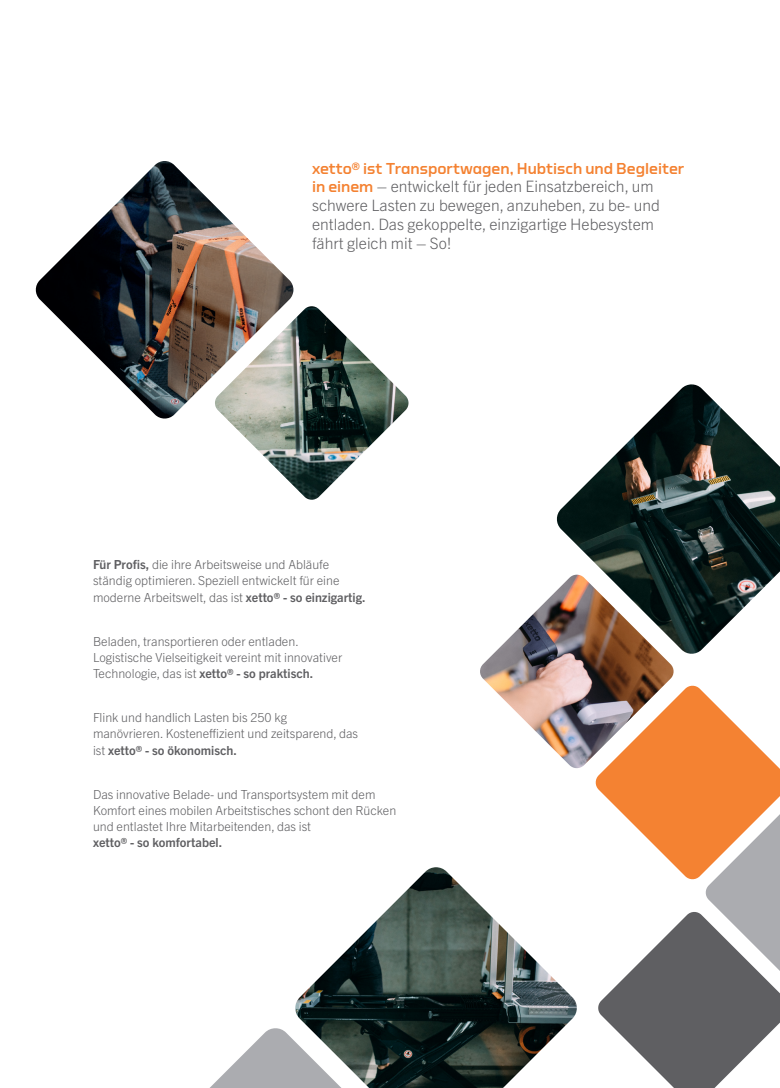
<style>
.page{position:relative;width:780px;height:1088px;background:#fff}
.page>*{position:absolute;margin:0;border:0;box-sizing:border-box;transform-origin:0 0}
.t1{font:300 15.75px/18.8px "Trade Gothic Next LT Pro";color:#5f5f62}
.t2{font:300 12.5px/16.2px "Trade Gothic Next LT Pro";color:#5f5f62}
.t3{font:700 12.5px "Trade Gothic Next LT Pro";color:#5f5f62}
.s1{font-family:"Torque";font-weight:500;color:#f48232}
.s2{font-weight:700;color:#f48232}
.s3{font-weight:700}
.s4{font-weight:300}
</style>
<div class="page">
<img style="left:295px;top:867px;width:282px;height:221px">
<img style="left:480px;top:592px;width:194px;height:177px">
<svg style="left:594px;top:685px;width:186px;height:110px;fill:#f48232"></svg>
<svg style="left:598px;top:795px;width:182px;height:293px"></svg>
<img style="left:555px;top:384px;width:225px;height:271px">
<img style="left:35px;top:161px;width:259px;height:258px">
<img style="left:214px;top:306px;width:195px;height:194px">
<svg style="left:210px;top:1027px;width:207px;height:61px"></svg>
<p class="t1" style="left:312px;top:158px;width:374px"><span class="s1">xetto</span><span class="s2">®</span> <span class="s1">ist Transportwagen, Hubtisch und Begleiter in einem</span> – entwickelt für jeden Einsatzbereich, um schwere Lasten zu bewegen, anzuheben, zu be- und entladen. Das gekoppelte, einzigartige Hebesystem fährt gleich mit – So!</p>
<p class="t2" style="left:93px;top:556px;width:248px"><span class="s3">Für Profis,</span> die ihre Arbeitsweise und Abläufe ständig optimieren. Speziell entwickelt für eine</p>
<p class="t2" style="left:93px;top:588px;width:274px">moderne Arbeitswelt, das ist <span class="s3">xetto® - so einzigartig.</span></p>
<p class="t2" style="left:93px;top:632px;width:207px">Beladen, transportieren oder entladen.</p>
<p class="t2" style="left:93px;top:648px;width:251px">Logistische Vielseitigkeit vereint mit innovativer</p>
<p class="t3" style="left:93px;top:665px;width:222px"><span class="s4">Technologie, das ist</span> xetto® - so praktisch.</p>
<p class="t2" style="left:93px;top:709px;width:195px">Flink und handlich Lasten bis 250 kg</p>
<p class="t2" style="left:93px;top:725px;width:267px">manövrieren. Kosteneffizient und zeitsparend, das</p>
<p class="t3" style="left:93px;top:741px;width:145px"><span class="s4">ist</span> xetto® - so ökonomisch.</p>
<p class="t2" style="left:93px;top:785px;width:305px">Das innovative Belade- und Transportsystem mit dem Komfort eines mobilen Arbeitstisches schont den Rücken und entlastet Ihre Mitarbeitenden, das ist<br><span class="s3">xetto® - so komfortabel.</span></p>
</div>
